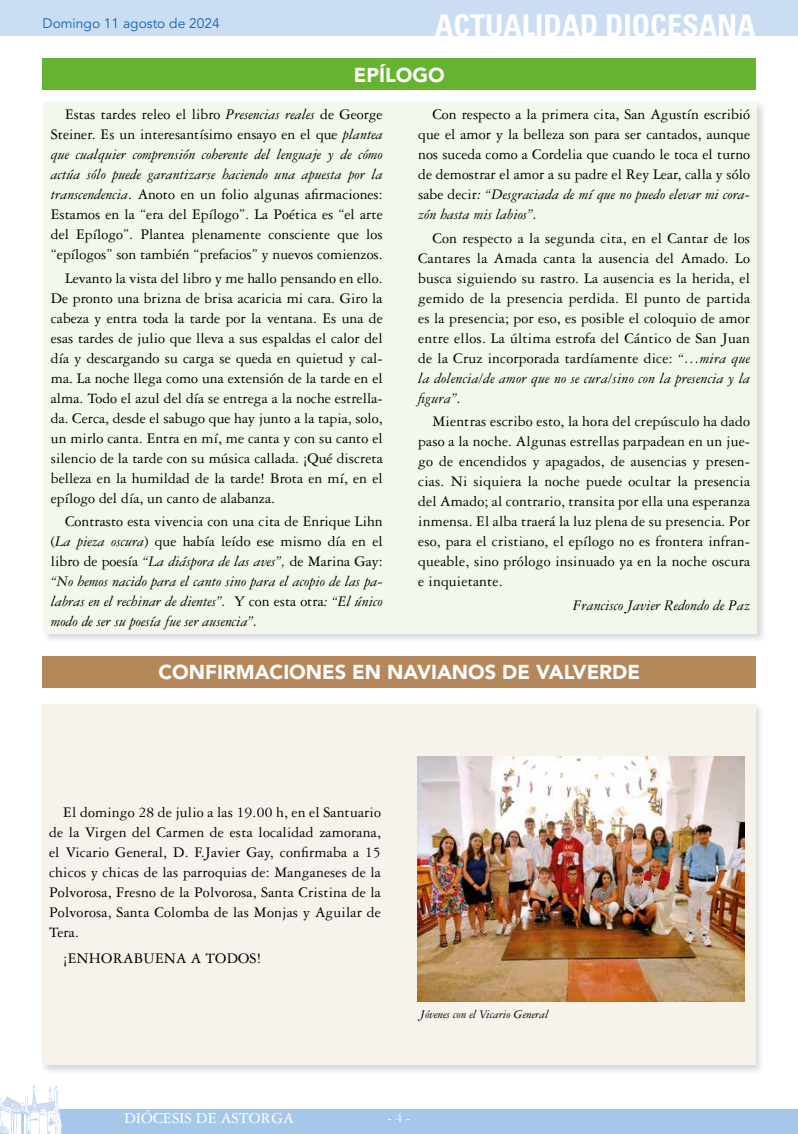
<style>
.page{position:relative;width:798px;height:1134px;background:#fff}
.page>*{position:absolute;margin:0;border:0;box-sizing:border-box;transform-origin:0 0}
.t1{font:700 condensed 30px "Univers LT Std";color:#fff}
.t2{font:900 20px "Avenir LT Std";color:#fff}
.t3{font:16.25px "Garamond 3 LT Std";color:#fff}
.t4{font:15.62px/20px "Garamond 3 LT Std";letter-spacing:.01em;color:#000;text-align:justify}
.t5{font:italic 15.62px/20px "Garamond 3 LT Std";color:#000;text-align:justify}
.t6{font:13.75px "Avenir LT Std";color:#0c64af}
.t7{font:13.75px "Garamond 3 LT Std";color:#fff}
.t8{font:italic 12.5px "Garamond 3 LT Std";color:#000}
.s1{font-style:italic}
.s2{font-style:normal}
</style>
<div class="page">
<div style="left:0;top:1109px;width:797px;height:25px;background:#a5c7ea"></div>
<svg style="left:797px;top:1109px;width:1px;height:25px"></svg>
<svg style="left:0;top:1085px;width:62px;height:49px"></svg>
<div style="left:0;top:0;width:797px;height:35px;background:#cbddf3"></div>
<div style="left:40px;top:702px;width:725px;height:373px;background:#000;opacity:.15"></div>
<div style="left:42px;top:705px;width:713px;height:360px;background:#f8f2ed"></div>
<div style="left:43px;top:656px;width:712px;height:31px;background:#b5875a"></div>
<div style="left:43px;top:58px;width:712px;height:32px;background:#65b32e"></div>
<div style="left:41px;top:100px;width:725px;height:543px;background:#000;opacity:.15"></div>
<div style="left:44px;top:102px;width:712px;height:532px;background:#f3f8ed"></div>
<img style="left:418px;top:756px;width:326px;height:245px">
<p class="t6" style="left:43px;top:16px;width:179px">Domingo 11 agosto de 2024</p>
<h1 class="t1" style="left:435px;top:7px;width:322px">ACTUALIDAD DIOCESANA</h1>
<p class="t2" style="left:354px;top:63px;width:92px">EPÍLOGO</p>
<p class="t4" style="left:51px;top:105px;width:333px;text-indent:14px">Estas tardes releo el libro <span class="s1">Presencias reales</span> de George Steiner. Es un interesantísimo ensayo en el que <span class="s1">plantea que cualquier comprensión coherente del lenguaje y de cómo actúa sólo puede garantizarse haciendo una apuesta por la transcendencia</span>. Anoto en un folio algunas afirmaciones:<br>Estamos en la “era del Epílogo”. La Poética es “el arte del Epílogo”. Plantea plenamente consciente que los “epílogos” son también “prefacios” y nuevos comienzos.</p>
<p class="t4" style="left:51px;top:268px;width:333px;text-indent:14px">Levanto la vista del libro y me hallo pensando en ello.<br>De pronto una brizna de brisa acaricia mi cara. Giro la cabeza y entra toda la tarde por la ventana. Es una de esas tardes de julio que lleva a sus espaldas el calor del día y descargando su carga se queda en quietud y cal&shy;ma. La noche llega como una extensión de la tarde en el alma. Todo el azul del día se entrega a la noche estrella&shy;da. Cerca, desde el sabugo que hay junto a la tapia, solo, un mirlo canta. Entra en mí, me canta y con su canto el silencio de la tarde con su música callada. ¡Qué discreta belleza en la humildad de la tarde! Brota en mí, en el epílogo del día, un canto de alabanza.</p>
<p class="t5" style="left:51px;top:512px;width:333px;text-indent:14px"><span class="s2">Contrasto esta vivencia con una cita de Enrique Lihn (</span>La pieza oscura<span class="s2">) que había leído ese mismo día en el libro de poesía</span> “La diáspora de las aves”, <span class="s2">de Marina Gay: </span>“No hemos nacido para el canto sino para el acopio de las pa&shy;labras en el rechinar de dientes”. <span class="s2">Y con esta otra</span>: “El único modo de ser su poesía fue ser ausencia”.</p>
<p class="t4" style="left:418px;top:105px;width:333px;text-indent:14px">Con respecto a la primera cita, San Agustín escribió que el amor y la belleza son para ser cantados, aunque nos suceda como a Cordelia que cuando le toca el turno de demostrar el amor a su padre el Rey Lear, calla y sólo sabe decir<span class="s1">: “Desgraciada de mí que no puedo elevar mi cora&shy;zón hasta mis labios”.</span></p>
<p class="t4" style="left:418px;top:228px;width:333px;text-indent:14px">Con respecto a la segunda cita, en el Cantar de los Cantares la Amada canta la ausencia del Amado. Lo busca siguiendo su rastro. La ausencia es la herida, el gemido de la presencia perdida. El punto de partida es la presencia; por eso, es posible el coloquio de amor entre ellos. La última estrofa del Cántico de San Juan de la Cruz incorporada tardíamente dice: <span class="s1">“…mira que la dolencia/de amor que no se cura/sino con la presencia y la figura”.</span></p>
<p class="t4" style="left:418px;top:412px;width:333px;text-indent:14px">Mientras escribo esto, la hora del crepúsculo ha dado paso a la noche. Algunas estrellas parpadean en un jue&shy;go de encendidos y apagados, de ausencias y presen&shy;cias. Ni siquiera la noche puede ocultar la presencia del Amado; al contrario, transita por ella una esperanza inmensa. El alba traerá la luz plena de su presencia. Por eso, para el cristiano, el epílogo no es frontera infran&shy;queable, sino prólogo insinuado ya en la noche oscura e inquietante.</p>
<p class="t5" style="left:572px;top:595px;width:179px">Francisco Javier Redondo de Paz</p>
<p class="t2" style="left:158px;top:660px;width:483px">CONFIRMACIONES EN NAVIANOS DE VALVERDE</p>
<p class="t4" style="left:49px;top:803px;width:333px;text-indent:14px">El domingo 28 de julio a las 19.00 h, en el Santuario de la Virgen del Carmen de esta localidad zamorana, el Vicario General, D. F.Javier Gay, confirmaba a 15 chicos y chicas de las parroquias de: Manganeses de la Polvorosa, Fresno de la Polvorosa, Santa Cristina de la Polvorosa, Santa Colomba de las Monjas y Aguilar de Tera.</p>
<p class="t4" style="left:63px;top:948px;width:199px">¡ENHORABUENA A TODOS!</p>
<p class="t8" style="left:420px;top:1007px;width:130px">Jóvenes con el Vicario General</p>
<p class="t3" style="left:124px;top:1109px;width:171px">DIÓCESIS DE ASTORGA</p>
<p class="t7" style="left:387px;top:1110px;width:24px">- 4 -</p>
</div>
